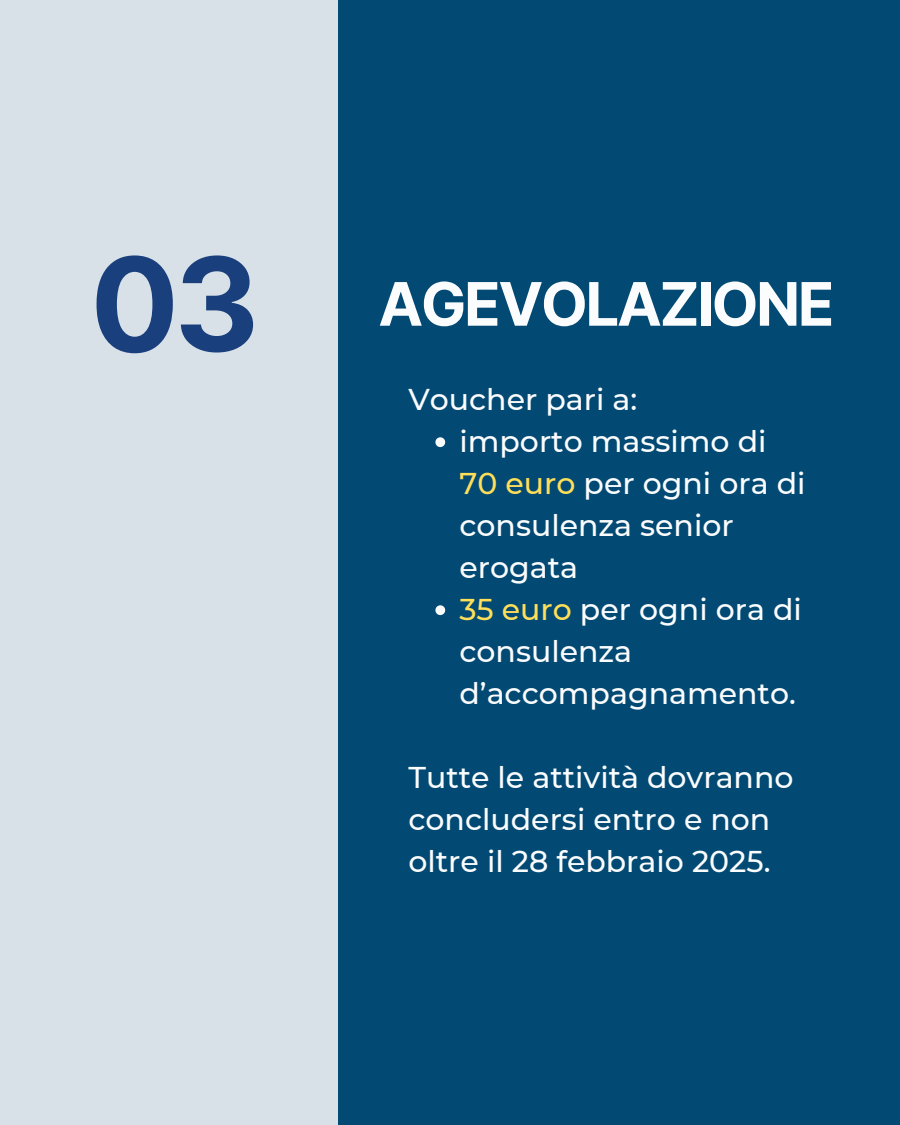
<style>
.page{position:relative;width:900px;height:1125px;background:#024a73}
.page>*{position:absolute;margin:0;border:0;box-sizing:border-box;transform-origin:0 0}
.t1{font:700 129.9px "Inter";color:#19407c}
.t2{font:700 60px "Inter";letter-spacing:-.04em;color:#fbfcfd}
.t3{font:500 30px/42px "Montserrat";color:#fbfcfd}
.s1{color:#ffde59}
</style>
<div class="page">
<div style="left:0;top:0;width:338px;height:1125px;background:#d8e0e8"></div>
<svg style="left:435px;top:437px;width:10px;height:10px"></svg>
<svg style="left:435px;top:605px;width:10px;height:10px"></svg>
<p class="t1" style="left:90px;top:226px;width:171px">03</p>
<h1 class="t2" style="left:378px;top:268px;width:458px">AGEVOLAZIONE</h1>
<h2 class="t3" style="left:408px;top:378px;width:230px">Voucher pari a:</h2>
<p class="t3" style="left:459px;top:420px;width:348px">importo massimo di<br><span class="s1">70 euro</span> per ogni ora di consulenza senior erogata</p>
<p class="t3" style="left:459px;top:588px;width:344px"><span class="s1">35 euro</span> per ogni ora di consulenza d’accompagnamento.</p>
<h2 class="t3" style="left:408px;top:756px;width:387px">Tutte le attività dovranno concludersi entro e non oltre il 28 febbraio 2025.</h2>
</div>
